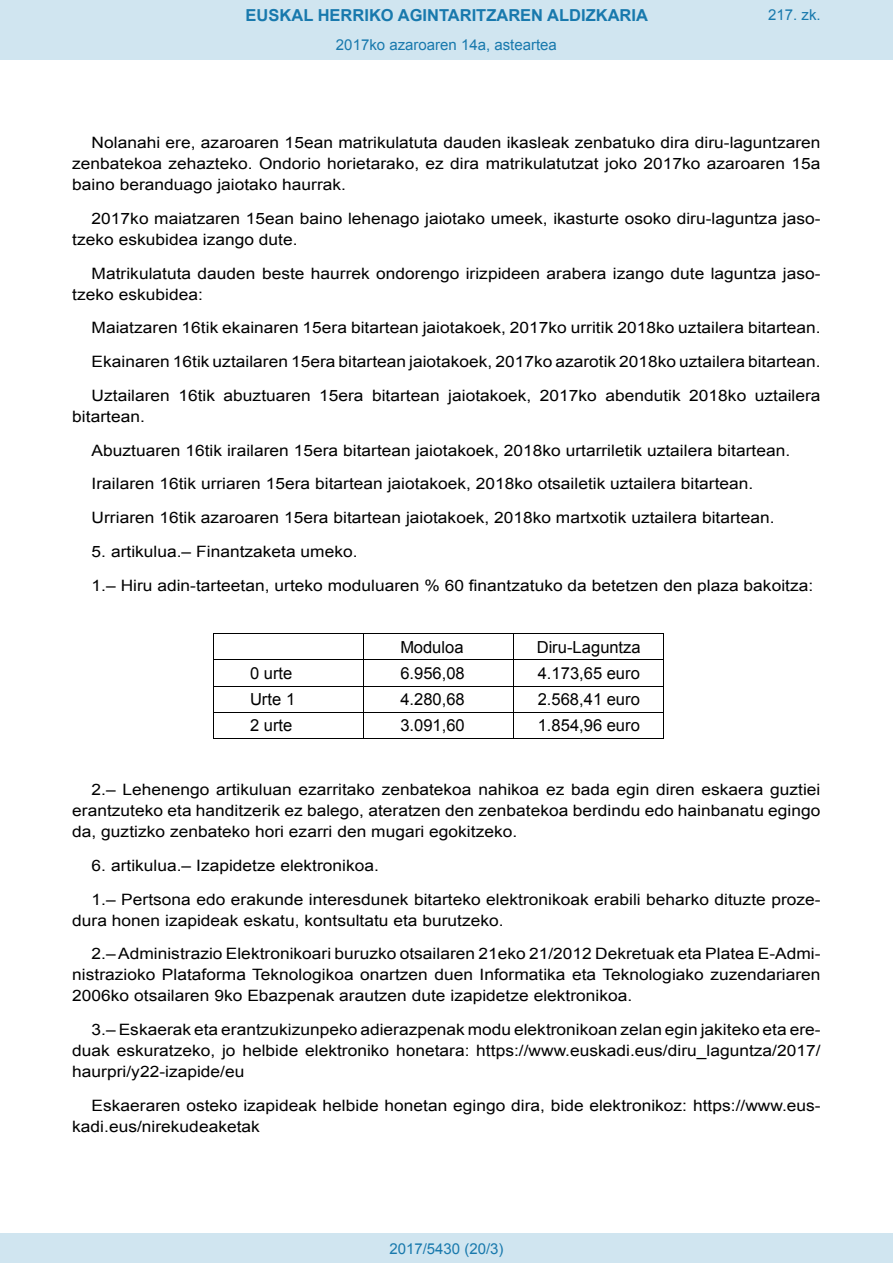
<style>
.page{position:relative;width:893px;height:1263px;background:#fff}
.page>*{position:absolute;margin:0;border:0;box-sizing:border-box;transform-origin:0 0}
.t1{font:16.5px "Arial";color:#000}
.t2{font:700 16.5px "Arial";color:#1879ad}
.BOPVDetalle{font:15.6px/21px "Arial";color:#000;scale:1.11 1}
.Paginacion_Centro{font:15px "Arial";color:#1879ad}
</style>
<div class="page">
<div style="left:0;top:0;width:893px;height:60px;background:#d0e5f0"></div>
<div style="left:0;top:1233px;width:893px;height:30px;background:#d0e5f0"></div>
<hr style="left:213px;top:633px;width:150px;height:1px;background:#000">
<hr style="left:364px;top:633px;width:149px;height:1px;background:#000">
<hr style="left:514px;top:633px;width:149px;height:1px;background:#000">
<hr style="left:213px;top:660px;width:150px;height:1px;background:#000">
<hr style="left:364px;top:660px;width:149px;height:1px;background:#000">
<hr style="left:514px;top:660px;width:149px;height:1px;background:#000">
<hr style="left:213px;top:686px;width:150px;height:1px;background:#000">
<hr style="left:364px;top:686px;width:149px;height:1px;background:#000">
<hr style="left:514px;top:686px;width:149px;height:1px;background:#000">
<hr style="left:213px;top:712px;width:150px;height:1px;background:#000">
<hr style="left:364px;top:712px;width:149px;height:1px;background:#000">
<hr style="left:514px;top:712px;width:149px;height:1px;background:#000">
<svg style="left:213px;top:634px;width:1px;height:104px"></svg>
<hr style="left:213px;top:738px;width:150px;height:1px;background:#000">
<svg style="left:363px;top:633px;width:1px;height:106px"></svg>
<hr style="left:364px;top:738px;width:149px;height:1px;background:#000">
<svg style="left:513px;top:633px;width:1px;height:106px"></svg>
<hr style="left:514px;top:738px;width:149px;height:1px;background:#000">
<svg style="left:663px;top:633px;width:1px;height:106px"></svg>
<p class="t2" style="left:246px;top:4px;width:404px">EUSKAL HERRIKO AGINTARITZAREN ALDIZKARIA</p>
<p class="Paginacion_Centro" style="left:336px;top:35px;width:222px">2017ko azaroaren 14a, asteartea</p>
<p class="Paginacion_Centro" style="left:768px;top:5px;width:54px">217. zk.</p>
<p class="BOPVDetalle" style="left:72px;top:132px;width:676px;text-align:justify;text-indent:19px">Nolanahi ere, azaroaren 15ean matrikulatuta dauden ikasleak zenbatuko dira diru-laguntzaren zenbatekoa zehazteko. Ondorio horietarako, ez dira matrikulatutzat joko 2017ko azaroaren 15a baino beranduago jaiotako haurrak.</p>
<p class="BOPVDetalle" style="left:72px;top:208px;width:676px;text-indent:19px">2017ko maiatzaren 15ean baino lehenago jaiotako umeek, ikasturte osoko diru-laguntza jaso&shy;tzeko eskubidea izango dute.</p>
<p class="BOPVDetalle" style="left:72px;top:263px;width:676px;text-indent:19px">Matrikulatuta dauden beste haurrek ondorengo irizpideen arabera izango dute laguntza jaso&shy;tzeko eskubidea:</p>
<p class="BOPVDetalle" style="left:92px;top:318px;width:658px">Maiatzaren 16tik ekainaren 15era bitartean jaiotakoek, 2017ko urritik 2018ko uztailera bitartean.</p>
<p class="BOPVDetalle" style="left:92px;top:351px;width:658px">Ekainaren 16tik uztailaren 15era bitartean jaiotakoek, 2017ko azarotik 2018ko uztailera bitartean.</p>
<p class="BOPVDetalle" style="left:72px;top:385px;width:676px;text-indent:19px">Uztailaren 16tik abuztuaren 15era bitartean jaiotakoek, 2017ko abendutik 2018ko uztailera bitartean.</p>
<p class="BOPVDetalle" style="left:92px;top:440px;width:631px">Abuztuaren 16tik irailaren 15era bitartean jaiotakoek, 2018ko urtarriletik uztailera bitartean.</p>
<p class="BOPVDetalle" style="left:92px;top:474px;width:598px">Irailaren 16tik urriaren 15era bitartean jaiotakoek, 2018ko otsailetik uztailera bitartean.</p>
<p class="BOPVDetalle" style="left:92px;top:507px;width:617px">Urriaren 16tik azaroaren 15era bitartean jaiotakoek, 2018ko martxotik uztailera bitartean.</p>
<p class="BOPVDetalle" style="left:92px;top:541px;width:241px">5. artikulua.– Finantzaketa umeko.</p>
<p class="BOPVDetalle" style="left:92px;top:575px;width:652px">1.– Hiru adin-tarteetan, urteko moduluaren % 60 finantzatuko da betetzen den plaza bakoitza:</p>
<p class="t1" style="left:400px;top:636px;width:65px">Moduloa</p>
<p class="t1" style="left:537px;top:636px;width:105px">Diru-Laguntza</p>
<p class="t1" style="left:250px;top:662px;width:44px">0 urte</p>
<p class="t1" style="left:400px;top:662px;width:66px">6.956,08</p>
<p class="t1" style="left:538px;top:662px;width:104px">4.173,65 euro</p>
<p class="t1" style="left:250px;top:688px;width:47px">Urte 1</p>
<p class="t1" style="left:400px;top:688px;width:66px">4.280,68</p>
<p class="t1" style="left:538px;top:688px;width:104px">2.568,41 euro</p>
<p class="t1" style="left:250px;top:715px;width:44px">2 urte</p>
<p class="t1" style="left:400px;top:715px;width:66px">3.091,60</p>
<p class="t1" style="left:538px;top:715px;width:104px">1.854,96 euro</p>
<p class="BOPVDetalle" style="left:72px;top:779px;width:676px;text-align:justify;text-indent:19px">2.– Lehenengo artikuluan ezarritako zenbatekoa nahikoa ez bada egin diren eskaera guztiei erantzuteko eta handitzerik ez balego, ateratzen den zenbatekoa berdindu edo hainbanatu egingo da, guztizko zenbateko hori ezarri den mugari egokitzeko.</p>
<p class="BOPVDetalle" style="left:92px;top:855px;width:260px">6. artikulua.– Izapidetze elektronikoa.</p>
<p class="BOPVDetalle" style="left:72px;top:889px;width:676px;text-indent:19px">1.– Pertsona edo erakunde interesdunek bitarteko elektronikoak erabili beharko dituzte proze&shy;dura honen izapideak eskatu, kontsultatu eta burutzeko.</p>
<p class="BOPVDetalle" style="left:72px;top:943px;width:676px;text-align:justify;text-indent:19px">2.– Administrazio Elektronikoari buruzko otsailaren 21eko 21/2012 Dekretuak eta Platea E-Admi&shy;nistrazioko Plataforma Teknologikoa onartzen duen Informatika eta Teknologiako zuzendariaren 2006ko otsailaren 9ko Ebazpenak arautzen dute izapidetze elektronikoa.</p>
<p class="BOPVDetalle" style="left:72px;top:1019px;width:676px;text-align:justify;text-indent:19px">3.– Eskaerak eta erantzukizunpeko adierazpenak modu elektronikoan zelan egin jakiteko eta ere&shy;duak eskuratzeko, jo helbide elektroniko honetara: https://www.euskadi.eus/diru_laguntza/2017/ haurpri/y22-izapide/eu</p>
<p class="BOPVDetalle" style="left:72px;top:1095px;width:676px;text-indent:19px">Eskaeraren osteko izapideak helbide honetan egingo dira, bide elektronikoz: https://www.eus&shy;kadi.eus/nirekudeaketak</p>
<p class="Paginacion_Centro" style="left:389px;top:1238px;width:116px">2017/5430 (20/3)</p>
</div>
